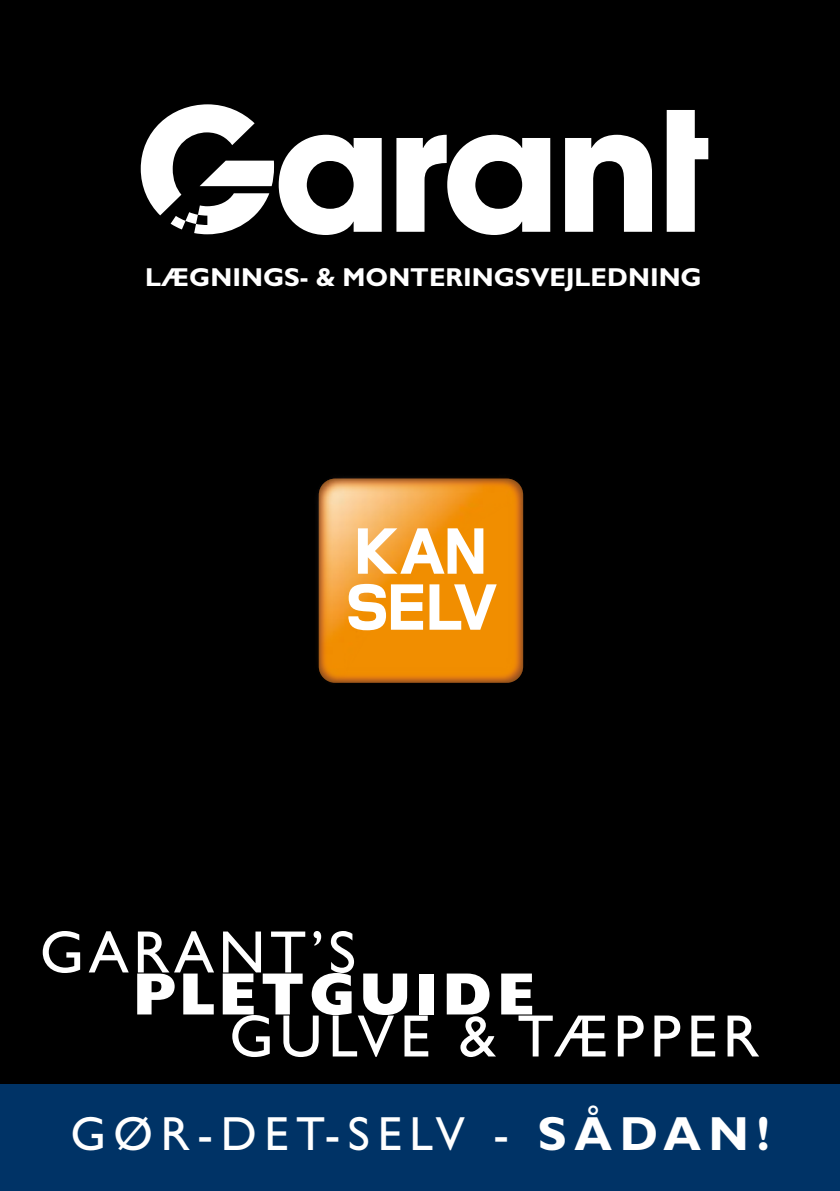
<style>
.page{position:relative;width:840px;height:1191px;background:#fff}
.page>*{position:absolute;margin:0;border:0;box-sizing:border-box;transform-origin:0 0}
.t1{font:60px "Gill Sans Std";letter-spacing:.085em;color:#fff}
.t2{font:800 60px "Gill Sans Std";letter-spacing:.075em;color:#fff}
.t3{font:48px "Gill Sans Std";letter-spacing:.16em;color:#fff}
.t4{font:700 26px "Gill Sans Std";color:#fff}
.s1{font-weight:700}
</style>
<div class="page">
<div style="left:0;top:0;width:839px;height:1191px;background:#000"></div>
<img style="left:317px;top:477px;width:207px;height:206px">
<svg style="left:358px;top:528px;width:125px;height:46px;background:#f8ce94"></svg>
<svg style="left:348px;top:584px;width:75px;height:46px;background:#f9d49f"></svg>
<svg style="left:429px;top:584px;width:67px;height:46px;background:#f7c47a"></svg>
<svg style="left:141px;top:104px;width:567px;height:131px"></svg>
<div style="left:0;top:1084px;width:839px;height:107px;background:#036"></div>
<p class="t4" style="left:145px;top:261px;width:557px">LÆGNINGS- &amp; MONTERINGSVEJLEDNING</p>
<h1 class="t1" style="left:40px;top:917px;width:317px">GARANT’S</h1>
<h1 class="t2" style="left:133px;top:959px;width:403px">PLETGUIDE</h1>
<h1 class="t1" style="left:229px;top:1001px;width:531px">GULVE &amp; TÆPPER</h1>
<h2 class="t3" style="left:70px;top:1106px;width:700px">GØR-DET-SELV - <span class="s1">SÅDAN!</span></h2>
</div>
